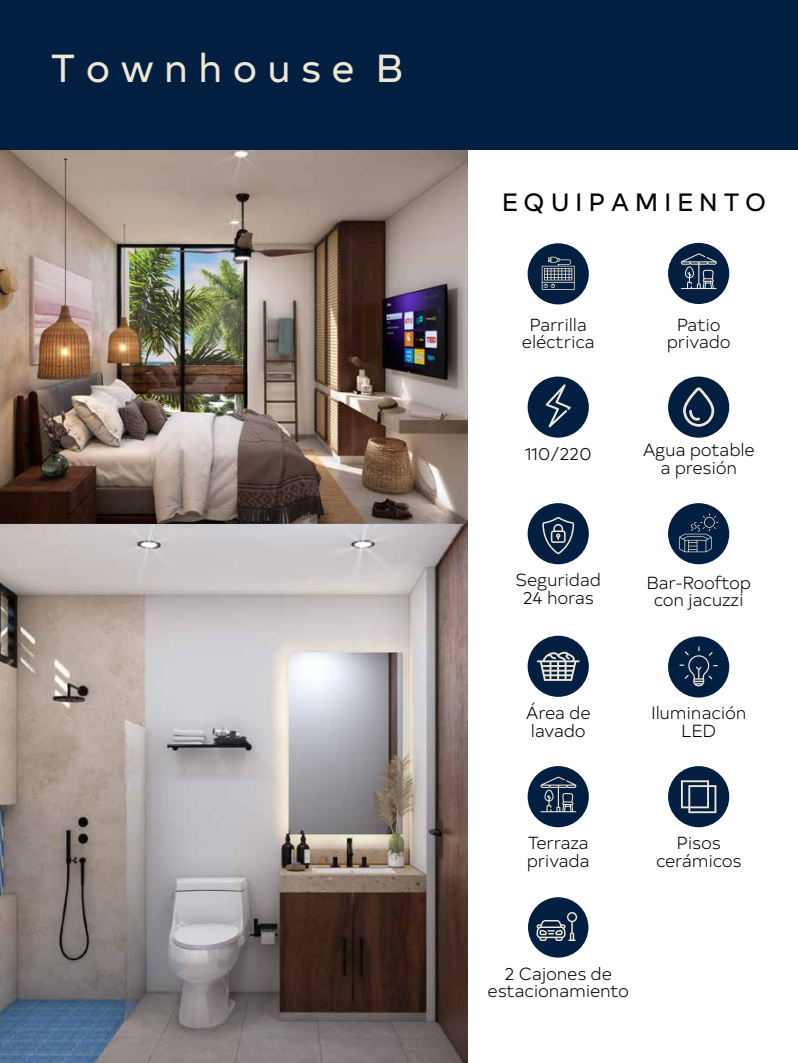
<style>
.page{position:relative;width:798px;height:1063px;background:#fff}
.page>*{position:absolute;margin:0;border:0;box-sizing:border-box;transform-origin:0 0}
.t1{font:39.12px "Typold";color:#efe7d4}
.t2{font:25px "Typold";color:#000}
.t3{font:300 17.5px/17.5px "Typold";letter-spacing:-.015em;color:#000;text-align:center}
</style>
<div class="page">
<div style="left:667px;top:243px;width:62px;height:61px;background:#021f42;border-radius:50%"></div>
<svg style="left:681px;top:253px;width:35px;height:36px"></svg>
<div style="left:528px;top:897px;width:60px;height:61px;background:#021f42;border-radius:50%"></div>
<svg style="left:536px;top:912px;width:41px;height:29px"></svg>
<div style="left:527px;top:766px;width:61px;height:61px;background:#021f42;border-radius:50%"></div>
<svg style="left:540px;top:777px;width:36px;height:35px"></svg>
<div style="left:667px;top:766px;width:62px;height:61px;background:#021f42;border-radius:50%"></div>
<svg style="left:681px;top:780px;width:35px;height:33px"></svg>
<div style="left:667px;top:636px;width:62px;height:62px;background:#021f42;border-radius:50%"></div>
<svg style="left:679px;top:647px;width:38px;height:40px"></svg>
<div style="left:667px;top:503px;width:62px;height:61px;background:#021f42;border-radius:50%"></div>
<svg style="left:679px;top:513px;width:39px;height:39px"></svg>
<div style="left:527px;top:243px;width:61px;height:61px;background:#021f42;border-radius:50%"></div>
<svg style="left:541px;top:257px;width:33px;height:33px"></svg>
<div style="left:0;top:0;width:797px;height:150px;background:#021f42"></div>
<img style="left:0;top:523px;width:467px;height:540px">
<img style="left:0;top:151px;width:467px;height:372px">
<div style="left:527px;top:377px;width:61px;height:61px;background:#021f42;border-radius:50%"></div>
<svg style="left:545px;top:384px;width:25px;height:43px"></svg>
<div style="left:667px;top:377px;width:62px;height:61px;background:#021f42;border-radius:50%"></div>
<svg style="left:683px;top:387px;width:31px;height:40px"></svg>
<div style="left:527px;top:503px;width:61px;height:61px;background:#021f42;border-radius:50%"></div>
<svg style="left:542px;top:517px;width:32px;height:37px"></svg>
<div style="left:527px;top:636px;width:61px;height:61px;background:#021f42;border-radius:50%"></div>
<svg style="left:536px;top:651px;width:43px;height:30px"></svg>
<h1 class="t1" style="left:51px;top:38px;width:354px">T o w n h o u s e B</h1>
<h2 class="t2" style="left:501px;top:183px;width:265px">E Q U I P A M I E N T O</h2>
<p class="t3" style="left:521px;top:314px;width:74px">Parrilla eléctrica</p>
<p class="t3" style="left:666px;top:314px;width:65px">Patio privado</p>
<p class="t3" style="left:524px;top:444px;width:69px">110/220</p>
<p class="t3" style="left:642px;top:440px;width:113px">Agua potable a presión</p>
<p class="t3" style="left:515px;top:570px;width:87px">Seguridad<br>24 horas</p>
<p class="t3" style="left:525px;top:703px;width:66px;text-align:left">Área de lavado</p>
<p class="t3" style="left:646px;top:573px;width:106px">Bar-Rooftop con jacuzzi</p>
<p class="t3" style="left:650px;top:703px;width:97px">Iluminación<br>LED</p>
<p class="t3" style="left:526px;top:833px;width:65px;text-align:left">Terraza privada</p>
<p class="t3" style="left:655px;top:833px;width:87px">Pisos cerámicos</p>
<p class="t3" style="left:487px;top:963px;width:143px">2 Cajones de estacionamiento</p>
</div>
